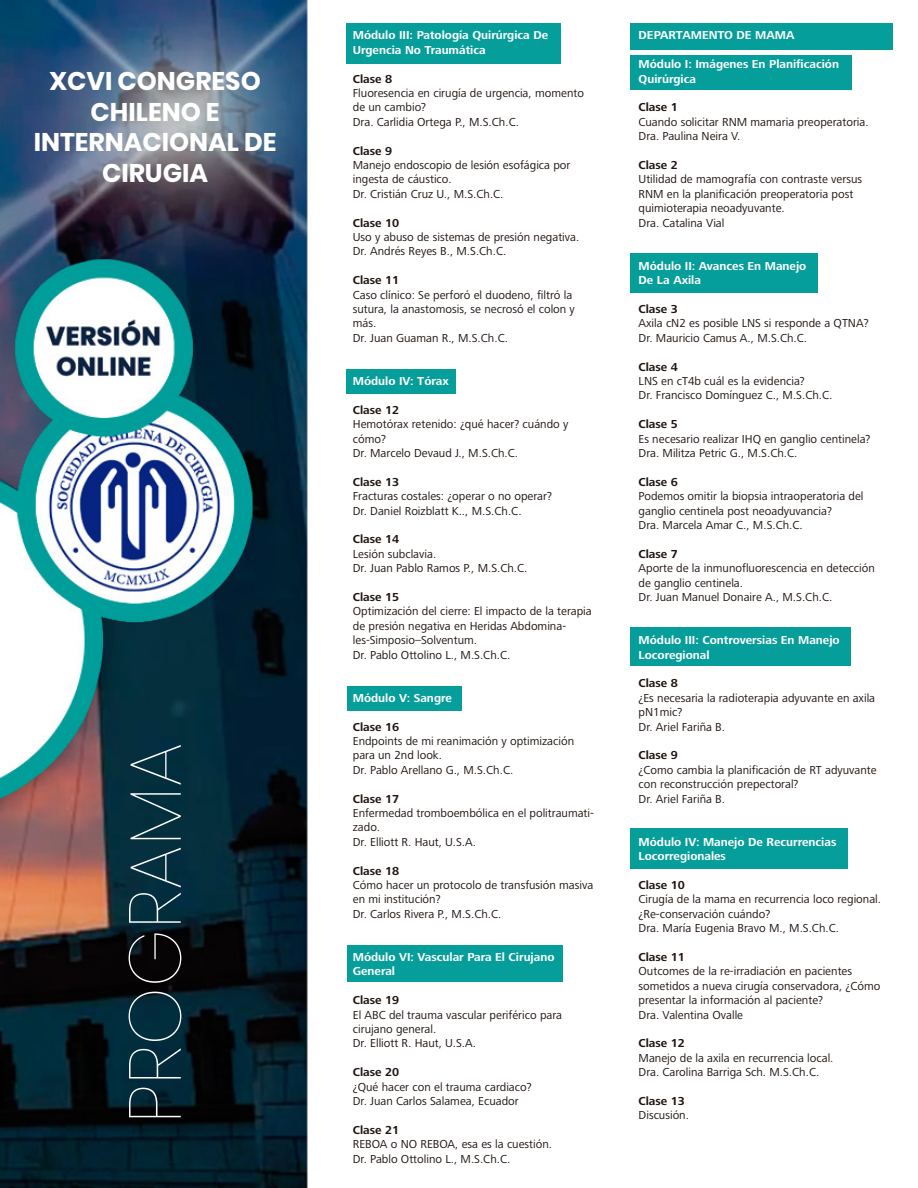
<style>
.page{position:relative;width:918px;height:1188px;background:#fff}
.page>*{position:absolute;margin:0;border:0;box-sizing:border-box;transform-origin:0 0}
.t1{font:100 73.5px "Poppins";color:#fff}
.t2{font:700 25.5px/30.6px "Poppins";color:#fff;text-align:center}
.t3{font:12px/14.4px "Frutiger Next LT";color:#1f1410}
.t4{font:700 12px/14.4px "Frutiger Next LT";color:#fff}
.t5{font:700 12px "Frutiger Next LT";color:#1f1410}
</style>
<div class="page">
<img style="left:0;top:0;width:347px;height:1188px">
<div style="left:630px;top:55px;width:222px;height:34px;background:#059e9a"></div>
<div style="left:347px;top:945px;width:216px;height:37px;background:#059e9a"></div>
<div style="left:347px;top:369px;width:109px;height:25px;background:#059e9a"></div>
<div style="left:630px;top:627px;width:221px;height:39px;background:#059e9a"></div>
<div style="left:630px;top:23px;width:263px;height:26px;background:#059e9a"></div>
<div style="left:347px;top:686px;width:115px;height:25px;background:#059e9a"></div>
<div style="left:347px;top:23px;width:214px;height:41px;background:#059e9a"></div>
<div style="left:630px;top:253px;width:188px;height:40px;background:#059e9a"></div>
<div style="left:630px;top:828px;width:218px;height:41px;background:#059e9a"></div>
<h2 class="t2" style="left:34px;top:66px;width:244px">XCVI CONGRESO<br>CHILENO E<br>INTERNACIONAL DE<br>CIRUGIA</h2>
<h1 class="t1" style="left:112px;top:1124px;width:382px;rotate:-90deg">PROGRAMA</h1>
<p class="t4" style="left:353px;top:28px;width:197px">Módulo III: Patología Quirúrgica De<br>Urgencia No Traumática</p>
<p class="t5" style="left:353px;top:72px;width:41px">Clase 8</p>
<p class="t3" style="left:353px;top:86px;width:233px">Fluoresencia en cirugía de urgencia, momento de un cambio?<br>Dra. Carlidia Ortega P., M.S.Ch.C.</p>
<p class="t5" style="left:353px;top:144px;width:41px">Clase 9</p>
<p class="t3" style="left:353px;top:158px;width:219px">Manejo endoscopio de lesión esofágica por ingesta de cáustico.<br>Dr. Cristián Cruz U., M.S.Ch.C.</p>
<p class="t5" style="left:353px;top:216px;width:48px">Clase 10</p>
<p class="t3" style="left:353px;top:230px;width:228px">Uso y abuso de sistemas de presión negativa.<br>Dr. Andrés Reyes B., M.S.Ch.C.</p>
<p class="t5" style="left:353px;top:274px;width:48px">Clase 11</p>
<p class="t3" style="left:353px;top:287px;width:224px">Caso clínico: Se perforó el duodeno, filtró la sutura, la anastomosis, se necrosó el colon y más.<br>Dr. Juan Guaman R., M.S.Ch.C.</p>
<p class="t4" style="left:353px;top:374px;width:97px">Módulo IV: Tórax</p>
<p class="t5" style="left:353px;top:403px;width:48px">Clase 12</p>
<p class="t3" style="left:353px;top:417px;width:217px">Hemotórax retenido: ¿qué hacer? cuándo y cómo?<br>Dr. Marcelo Devaud J., M.S.Ch.C.</p>
<p class="t5" style="left:353px;top:475px;width:48px">Clase 13</p>
<p class="t3" style="left:353px;top:489px;width:201px">Fracturas costales: ¿operar o no operar?<br>Dr. Daniel Roizblatt K.., M.S.Ch.C.</p>
<p class="t5" style="left:353px;top:533px;width:48px">Clase 14</p>
<p class="t3" style="left:353px;top:547px;width:176px">Lesión subclavia.<br>Dr. Juan Pablo Ramos P., M.S.Ch.C.</p>
<p class="t5" style="left:353px;top:590px;width:48px">Clase 15</p>
<p class="t3" style="left:353px;top:604px;width:240px">Optimización del cierre: El impacto de la terapia de presión negativa en Heridas Abdomina&shy;les-Simposio–Solventum.<br>Dr. Pablo Ottolino L., M.S.Ch.C.</p>
<p class="t4" style="left:353px;top:691px;width:101px">Módulo V: Sangre</p>
<p class="t5" style="left:353px;top:720px;width:48px">Clase 16</p>
<p class="t3" style="left:353px;top:734px;width:223px">Endpoints de mi reanimación y optimización para un 2nd look.<br>Dr. Pablo Arellano G., M.S.Ch.C.</p>
<p class="t5" style="left:353px;top:792px;width:48px">Clase 17</p>
<p class="t3" style="left:353px;top:806px;width:243px">Enfermedad tromboembólica en el politraumati&shy;zado.<br>Dr. Elliott R. Haut, U.S.A.</p>
<p class="t5" style="left:353px;top:864px;width:48px">Clase 18</p>
<p class="t3" style="left:353px;top:878px;width:242px">Cómo hacer un protocolo de transfusión masiva en mi institución?<br>Dr. Carlos Rivera P., M.S.Ch.C.</p>
<p class="t4" style="left:353px;top:950px;width:203px">Módulo VI: Vascular Para El Cirujano<br>General</p>
<p class="t5" style="left:353px;top:994px;width:48px">Clase 19</p>
<p class="t3" style="left:353px;top:1007px;width:211px">El ABC del trauma vascular periférico para cirujano general.<br>Dr. Elliott R. Haut, U.S.A.</p>
<p class="t5" style="left:353px;top:1066px;width:48px">Clase 20</p>
<p class="t3" style="left:353px;top:1079px;width:180px">¿Qué hacer con el trauma cardiaco?<br>Dr. Juan Carlos Salamea, Ecuador</p>
<p class="t5" style="left:353px;top:1123px;width:48px">Clase 21</p>
<p class="t3" style="left:353px;top:1137px;width:201px">REBOA o NO REBOA, esa es la cuestión.<br>Dr. Pablo Ottolino L., M.S.Ch.C.</p>
<p class="t4" style="left:639px;top:28px;width:157px">DEPARTAMENTO DE MAMA</p>
<p class="t4" style="left:639px;top:57px;width:202px">Módulo I: Imágenes En Planificación<br>Quirúrgica</p>
<p class="t5" style="left:639px;top:101px;width:41px">Clase 1</p>
<p class="t3" style="left:639px;top:115px;width:232px">Cuando solicitar RNM mamaria preoperatoria.<br>Dra. Paulina Neira V.</p>
<p class="t5" style="left:639px;top:158px;width:41px">Clase 2</p>
<p class="t3" style="left:639px;top:172px;width:225px">Utilidad de mamografía con contraste versus RNM en la planificación preoperatoria post quimioterapia neoadyuvante.<br>Dra. Catalina Vial</p>
<p class="t4" style="left:639px;top:259px;width:169px">Módulo II: Avances En Manejo<br>De La Axila</p>
<p class="t5" style="left:639px;top:302px;width:41px">Clase 3</p>
<p class="t3" style="left:639px;top:316px;width:231px">Axila cN2 es posible LNS si responde a QTNA?<br>Dr. Mauricio Camus A., M.S.Ch.C.</p>
<p class="t5" style="left:639px;top:360px;width:41px">Clase 4</p>
<p class="t3" style="left:639px;top:374px;width:195px">LNS en cT4b cuál es la evidencia?<br>Dr. Francisco Domínguez C., M.S.Ch.C.</p>
<p class="t5" style="left:639px;top:418px;width:41px">Clase 5</p>
<p class="t3" style="left:639px;top:431px;width:233px">Es necesario realizar IHQ en ganglio centinela?<br>Dra. Militza Petric G., M.S.Ch.C.</p>
<p class="t5" style="left:639px;top:475px;width:41px">Clase 6</p>
<p class="t3" style="left:639px;top:489px;width:227px">Podemos omitir la biopsia intraoperatoria del ganglio centinela post neoadyuvancia?<br>Dra. Marcela Amar C., M.S.Ch.C.</p>
<p class="t5" style="left:639px;top:547px;width:41px">Clase 7</p>
<p class="t3" style="left:639px;top:561px;width:238px">Aporte de la inmunofluorescencia en detección de ganglio centinela.<br>Dr. Juan Manuel Donaire A., M.S.Ch.C.</p>
<p class="t4" style="left:639px;top:633px;width:203px">Módulo III: Controversias En Manejo<br>Locoregional</p>
<p class="t5" style="left:639px;top:677px;width:41px">Clase 8</p>
<p class="t3" style="left:639px;top:691px;width:238px">¿Es necesaria la radioterapia adyuvante en axila pN1mic?<br>Dr. Ariel Fariña B.</p>
<p class="t5" style="left:639px;top:749px;width:41px">Clase 9</p>
<p class="t3" style="left:639px;top:763px;width:240px">¿Como cambia la planificación de RT adyuvante con reconstrucción prepectoral?<br>Dr. Ariel Fariña B.</p>
<p class="t4" style="left:639px;top:835px;width:199px">Módulo IV: Manejo De Recurrencias<br>Locorregionales</p>
<p class="t5" style="left:639px;top:878px;width:48px">Clase 10</p>
<p class="t3" style="left:639px;top:892px;width:244px">Cirugía de la mama en recurrencia loco regional. ¿Re-conservación cuándo?<br>Dra. María Eugenia Bravo M., M.S.Ch.C.</p>
<p class="t5" style="left:639px;top:950px;width:48px">Clase 11</p>
<p class="t3" style="left:639px;top:964px;width:243px">Outcomes de la re-irradiación en pacientes sometidos a nueva cirugía conservadora, ¿Cómo presentar la información al paciente?<br>Dra. Valentina Ovalle</p>
<p class="t5" style="left:639px;top:1037px;width:48px">Clase 12</p>
<p class="t3" style="left:639px;top:1051px;width:196px">Manejo de la axila en recurrencia local.<br>Dra. Carolina Barriga Sch. M.S.Ch.C.</p>
<p class="t5" style="left:639px;top:1094px;width:48px">Clase 13</p>
<p class="t3" style="left:639px;top:1108px;width:52px">Discusión.</p>
</div>
